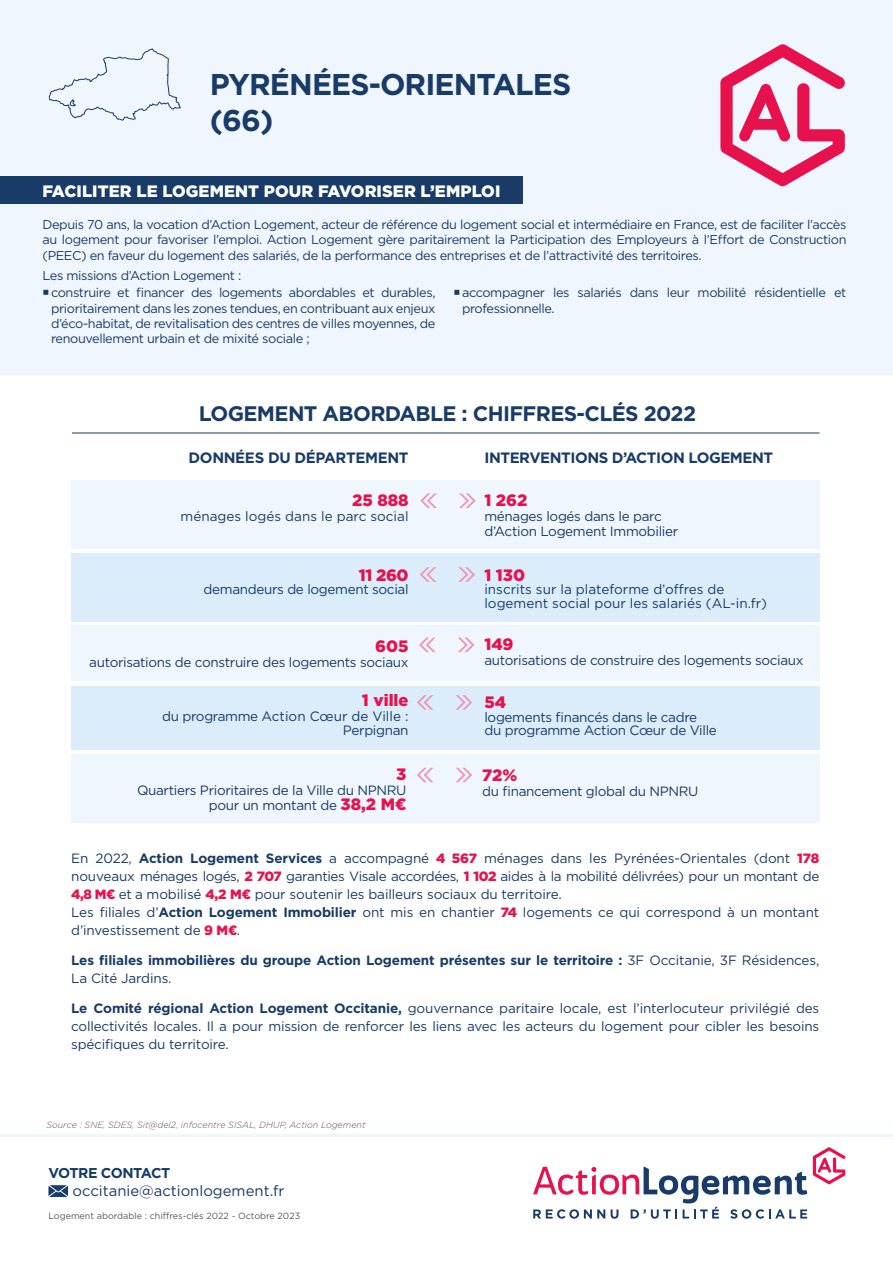
<style>
.page{position:relative;width:893px;height:1263px;background:#fff}
.page>*{position:absolute;margin:0;border:0;box-sizing:border-box;transform-origin:0 0}
.t1{font:700 30px/36px "Gotham";letter-spacing:-.03em;color:#183b68}
.t2{font:700 21px "Gotham";letter-spacing:-.03em;color:#183b68}
.t3{font:900 16.5px "Gotham";letter-spacing:.005em;color:#fff}
.t4{font:900 16.5px "Gotham";color:#e6114d}
.t5{font:700 15px "Gotham";letter-spacing:-.03em;color:#183b68}
.t6{font:14.85px "Gotham";color:#183b68}
.t7{font:700 14.25px "Gotham";letter-spacing:-.04em;color:#183b68}
.t8{font:13.5px/18px "Gotham";letter-spacing:-.025em;color:#183b68}
.t9{font:700 13.5px/18px "Gotham";letter-spacing:-.01em;color:#183b68}
.t10{font:13.5px/13.5px "Gotham";color:#183b68}
.t11{font:12.75px/15.3px "Gotham";letter-spacing:-.03em;color:#183b68;text-align:justify}
.t12{font:italic 300 9px "Gotham";color:#575756}
.t13{font:9px "Gotham";color:#575756}
.s1{font-weight:900;font-size:16.5px;color:#e6114d}
.s2{font-weight:700}
.s3{font-weight:900;color:#e6114d}
.s4{font-weight:400}
</style>
<div class="page">
<div style="left:0;top:0;width:893px;height:375px;background:#f0f6fd"></div>
<svg style="left:720px;top:44px;width:125px;height:142px"></svg>
<svg style="left:813px;top:1147px;width:32px;height:37px"></svg>
<svg style="left:533px;top:1166px;width:274px;height:53px"></svg>
<svg style="left:48px;top:1185px;width:20px;height:12px"></svg>
<svg style="left:49px;top:48px;width:132px;height:73px"></svg>
<hr style="left:72px;top:433px;width:748px;height:1px;background:#183b68">
<div style="left:71px;top:626px;width:749px;height:55px;background:#f0f6fd"></div>
<div style="left:71px;top:480px;width:749px;height:69px;background:#f0f6fd"></div>
<div style="left:71px;top:553px;width:749px;height:68px;background:#dbedfb"></div>
<svg style="left:459px;top:493px;width:17px;height:15px"></svg>
<svg style="left:420px;top:493px;width:17px;height:15px"></svg>
<svg style="left:458px;top:567px;width:17px;height:15px"></svg>
<svg style="left:420px;top:567px;width:16px;height:15px"></svg>
<svg style="left:458px;top:638px;width:16px;height:14px"></svg>
<svg style="left:419px;top:638px;width:17px;height:14px"></svg>
<div style="left:71px;top:686px;width:749px;height:63px;background:#dbedfb"></div>
<div style="left:71px;top:755px;width:749px;height:68px;background:#f0f6fd"></div>
<svg style="left:456px;top:768px;width:16px;height:14px"></svg>
<svg style="left:417px;top:768px;width:16px;height:14px"></svg>
<svg style="left:456px;top:695px;width:16px;height:15px"></svg>
<svg style="left:417px;top:695px;width:16px;height:15px"></svg>
<hr style="left:0;top:1134px;width:893px;height:3px;background:#f0f6fd">
<div style="left:0;top:176px;width:523px;height:28px;background:#183b68"></div>
<h1 class="t1" style="left:210px;top:66px;width:363px">PYRÉNÉES-ORIENTALES (66)</h1>
<p class="t3" style="left:43px;top:179px;width:459px">FACILITER LE LOGEMENT POUR FAVORISER L’EMPLOI</p>
<p class="t11" style="left:43px;top:216px;width:805px;line-height:15.8px">Depuis 70 ans, la vocation d’Action Logement, acteur de référence du logement social et intermédiaire en France, est de faciliter l’accès au logement pour favoriser l’emploi. Action Logement gère paritairement la Participation des Employeurs à l’Effort de Construction (PEEC) en faveur du logement des salariés, de la performance des entreprises et de l’attractivité des territoires.</p>
<p class="t11" style="left:51px;top:266px;width:386px;line-height:17.7px;text-indent:-9px">Les missions d’Action Logement :<br>construire et financer des logements abordables et durables,</p>
<p class="t11" style="left:51px;top:300px;width:386px">prioritairement dans les zones tendues, en contribuant aux enjeux d’éco-habitat, de revitalisation des centres de villes moyennes, de renouvellement urbain et de mixité sociale ;</p>
<p class="t11" style="left:462px;top:285px;width:386px">accompagner les salariés dans leur mobilité résidentielle et professionnelle.</p>
<h2 class="t2" style="left:199px;top:399px;width:499px">LOGEMENT ABORDABLE : CHIFFRES-CLÉS 2022</h2>
<p class="t5" style="left:189px;top:447px;width:221px">DONNÉES DU DÉPARTEMENT</p>
<p class="t5" style="left:484px;top:447px;width:290px">INTERVENTIONS D’ACTION LOGEMENT</p>
<p class="t4" style="left:352px;top:489px;width:58px">25 888</p>
<p class="t10" style="left:181px;top:510px;width:229px">ménages logés dans le parc social</p>
<p class="t4" style="left:359px;top:564px;width:51px">11 260</p>
<p class="t8" style="left:204px;top:580px;width:206px">demandeurs de logement social</p>
<p class="t4" style="left:375px;top:634px;width:35px">605</p>
<p class="t8" style="left:89px;top:653px;width:321px">autorisations de construire des logements sociaux</p>
<p class="t4" style="left:362px;top:689px;width:48px">1 ville</p>
<p class="t8" style="left:162px;top:709px;width:248px;line-height:13.5px;text-align:right">du programme Action Cœur de Ville :<br>Perpignan</p>
<p class="t4" style="left:396px;top:763px;width:12px">3</p>
<p class="t8" style="left:137px;top:783px;width:271px;line-height:15px;text-align:right">Quartiers Prioritaires de la Ville du NPNRU pour un montant de <span class="s1">38,2 M€</span></p>
<p class="t4" style="left:484px;top:489px;width:45px">1 262</p>
<p class="t8" style="left:484px;top:509px;width:195px;line-height:15px">ménages logés dans le parc d’Action Logement Immobilier</p>
<p class="t4" style="left:484px;top:563px;width:42px">1 130</p>
<p class="t10" style="left:484px;top:582px;width:284px">inscrits sur la plateforme d’offres de logement social pour les salariés (AL-in.fr)</p>
<p class="t4" style="left:484px;top:632px;width:31px">149</p>
<p class="t8" style="left:484px;top:650px;width:321px">autorisations de construire des logements sociaux</p>
<p class="t4" style="left:484px;top:691px;width:23px">54</p>
<p class="t8" style="left:484px;top:710px;width:234px;line-height:13.5px">logements financés dans le cadre du programme Action Cœur de Ville</p>
<p class="t4" style="left:482px;top:763px;width:37px">72%</p>
<p class="t8" style="left:482px;top:781px;width:218px">du financement global du NPNRU</p>
<p class="t8" style="left:71px;top:849px;width:750px">En 2022, <span class="s2">Action Logement Services</span> a accompagné <span class="s3">4 567</span> ménages dans les Pyrénées-Orientales (dont <span class="s3">178 </span>nouveaux ménages logés, <span class="s3">2 707</span> garanties Visale accordées, <span class="s3">1 102</span> aides à la mobilité délivrées) pour un montant de <span class="s3">4,8 M€</span> et a mobilisé <span class="s3">4,2 M€</span> pour soutenir les bailleurs sociaux du territoire.<br>Les filiales d’<span class="s2">Action Logement Immobilier</span> ont mis en chantier <span class="s3">74</span> logements ce qui correspond à un montant d’investissement de <span class="s3">9 M€</span>.</p>
<p class="t9" style="left:71px;top:951px;width:750px">Les filiales immobilières du groupe Action Logement présentes sur le territoire : <span class="s4">3F Occitanie, 3F Résidences,<br>La Cité Jardins.</span></p>
<p class="t8" style="left:71px;top:999px;width:750px;text-align:justify"><span class="s2">Le Comité régional Action Logement Occitanie,</span> gouvernance paritaire locale, est l’interlocuteur privilégié des collectivités locales. Il a pour mission de renforcer les liens avec les acteurs du logement pour cibler les besoins spécifiques du territoire.</p>
<p class="t12" style="left:46px;top:1119px;width:321px">Source : SNE, SDES, Sit@del2, infocentre SISAL, DHUP, Action Logement</p>
<p class="t7" style="left:48px;top:1163px;width:123px">VOTRE CONTACT</p>
<p class="t6" style="left:73px;top:1181px;width:214px">occitanie@actionlogement.fr</p>
<p class="t13" style="left:48px;top:1210px;width:253px">Logement abordable : chiffres-clés 2022 - Octobre 2023</p>
</div>
